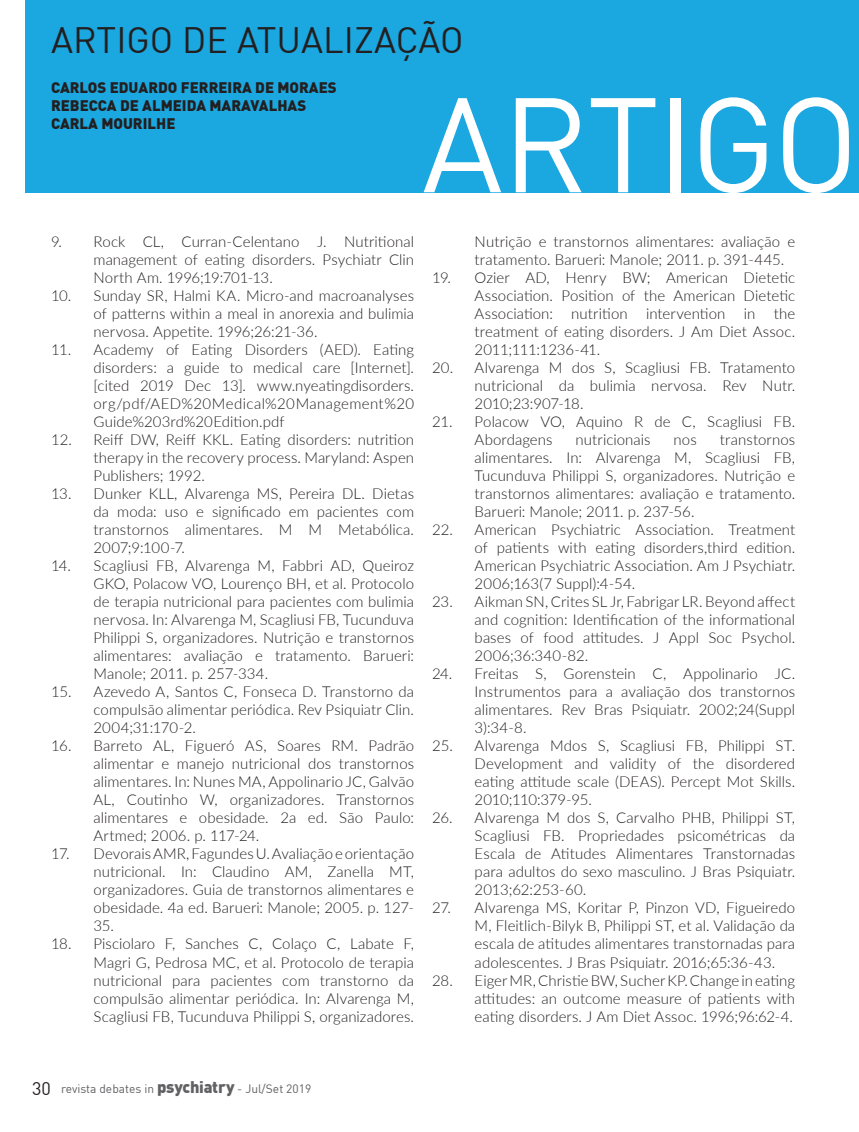
<style>
.page{position:relative;width:859px;height:1132px;background:#fff}
.page>*{position:absolute;margin:0;border:0;box-sizing:border-box;transform-origin:0 0}
.t1{font:132px "DIN";letter-spacing:-.015em;color:#fff}
.t2{font:36px "DIN";color:#231f20}
.t3{font:300 15px/18px "Lato";letter-spacing:.005em;color:#231f20;text-align:justify}
.t4{font:900 15px/18px "DIN";color:#231f20}
.t5{font:12px "DIN";color:#616164}
.s1{font-size:18px;color:#231f20}
.s2{font-weight:900;font-size:16.5px}
</style>
<div class="page">
<div style="left:26px;top:0;width:833px;height:192px;background:#1ba7df"></div>
<h2 class="t2" style="left:51px;top:24px;width:414px">ARTIGO DE ATUALIZAÇÃO</h2>
<p class="t4" style="left:51px;top:79px;width:287px">CARLOS EDUARDO FERREIRA DE MORAES<br>REBECCA DE ALMEIDA MARAVALHAS<br>CARLA MOURILHE</p>
<h1 class="t1" style="left:422px;top:86px;width:438px">ARTIGO</h1>
<p class="t3" style="left:94px;top:232px;width:322px;text-indent:-43px">9. Rock CL, Curran-Celentano J. Nutritional management of eating disorders. Psychiatr Clin North Am. 1996;19:701-13.</p>
<p class="t3" style="left:94px;top:286px;width:322px;text-indent:-43px">10. Sunday SR, Halmi KA. Micro-and macroanalyses of patterns within a meal in anorexia and bulimia nervosa. Appetite. 1996;26:21-36.</p>
<p class="t3" style="left:94px;top:340px;width:322px;text-indent:-43px">11. Academy of Eating Disorders (AED). Eating disorders: a guide to medical care [Internet]. [cited 2019 Dec 13]. www.nyeatingdisorders. org/pdf/AED%20Medical%20Management%20<br>Guide%203rd%20Edition.pdf</p>
<p class="t3" style="left:94px;top:430px;width:322px;text-indent:-43px">12. Reiff DW, Reiff KKL. Eating disorders: nutrition therapy in the recovery process. Maryland: Aspen Publishers; 1992.</p>
<p class="t3" style="left:94px;top:484px;width:322px;text-indent:-43px">13. Dunker KLL, Alvarenga MS, Pereira DL. Dietas da moda: uso e significado em pacientes com transtornos alimentares. M M Metabólica.<br>2007;9:100-7.</p>
<p class="t3" style="left:94px;top:556px;width:322px;text-indent:-43px">14. Scagliusi FB, Alvarenga M, Fabbri AD, Queiroz GKO, Polacow VO, Lourenço BH, et al. Protocolo de terapia nutricional para pacientes com bulimia nervosa. In: Alvarenga M, Scagliusi FB, Tucunduva Philippi S, organizadores. Nutrição e transtornos alimentares: avaliação e tratamento. Barueri:<br>Manole; 2011. p. 257-334.</p>
<p class="t3" style="left:94px;top:682px;width:322px;text-indent:-43px">15. Azevedo A, Santos C, Fonseca D. Transtorno da compulsão alimentar periódica. Rev Psiquiatr Clin.<br>2004;31:170-2.</p>
<p class="t3" style="left:94px;top:736px;width:322px;text-indent:-43px">16. Barreto AL, Figueró AS, Soares RM. Padrão alimentar e manejo nutricional dos transtornos alimentares. In: Nunes MA, Appolinario JC, Galvão AL, Coutinho W, organizadores. Transtornos alimentares e obesidade. 2a ed. São Paulo:<br>Artmed; 2006. p. 117-24.</p>
<p class="t3" style="left:94px;top:844px;width:322px;text-indent:-43px">17. Devorais AMR, Fagundes U. Avaliação e orientação nutricional. In: Claudino AM, Zanella MT, organizadores. Guia de transtornos alimentares e obesidade. 4a ed. Barueri: Manole; 2005. p. 127- 35.</p>
<p class="t3" style="left:94px;top:934px;width:322px;text-indent:-43px">18. Pisciolaro F, Sanches C, Colaço C, Labate F, Magri G, Pedrosa MC, et al. Protocolo de terapia nutricional para pacientes com transtorno da compulsão alimentar periódica. In: Alvarenga M, Scagliusi FB, Tucunduva Philippi S, organizadores.</p>
<p class="t3" style="left:475px;top:232px;width:322px">Nutrição e transtornos alimentares: avaliação e tratamento. Barueri: Manole; 2011. p. 391-445.</p>
<p class="t3" style="left:475px;top:268px;width:322px;text-indent:-43px">19. Ozier AD, Henry BW; American Dietetic Association. Position of the American Dietetic Association: nutrition intervention in the treatment of eating disorders. J Am Diet Assoc.<br>2011;111:1236-41.</p>
<p class="t3" style="left:475px;top:358px;width:322px;text-indent:-43px">20. Alvarenga M dos S, Scagliusi FB. Tratamento nutricional da bulimia nervosa. Rev Nutr.<br>2010;23:907-18.</p>
<p class="t3" style="left:475px;top:412px;width:322px;text-indent:-43px">21. Polacow VO, Aquino R de C, Scagliusi FB.<br>Abordagens</p>
<p class="t3" style="left:576px;top:430px;width:76px">nutricionais</p>
<p class="t3" style="left:674px;top:430px;width:25px">nos</p>
<p class="t3" style="left:475px;top:430px;width:322px;text-indent:245px">transtornos alimentares. In: Alvarenga M, Scagliusi FB, Tucunduva Philippi S, organizadores. Nutrição e transtornos alimentares: avaliação e tratamento.<br>Barueri: Manole; 2011. p. 237-56.</p>
<p class="t3" style="left:475px;top:520px;width:322px;text-indent:-43px">22. American Psychiatric Association. Treatment of patients with eating disorders,third edition.<br>American Psychiatric Association. Am J Psychiatr.<br>2006;163(7 Suppl):4-54.</p>
<p class="t3" style="left:475px;top:592px;width:322px;text-indent:-43px">23. Aikman SN, Crites SL Jr, Fabrigar LR. Beyond affect and cognition: Identification of the informational bases of food attitudes. J Appl Soc Psychol.<br>2006;36:340-82.</p>
<p class="t3" style="left:475px;top:664px;width:322px;text-indent:-43px">24. Freitas S, Gorenstein C, Appolinario JC.<br>Instrumentos para a avaliação dos transtornos alimentares. Rev Bras Psiquiatr. 2002;24(Suppl 3):34-8.</p>
<p class="t3" style="left:475px;top:736px;width:322px;text-indent:-43px">25. Alvarenga Mdos S, Scagliusi FB, Philippi ST.<br>Development and validity of the disordered eating attitude scale (DEAS). Percept Mot Skills.<br>2010;110:379-95.</p>
<p class="t3" style="left:475px;top:808px;width:322px;text-indent:-43px">26. Alvarenga M dos S, Carvalho PHB, Philippi ST, Scagliusi FB. Propriedades psicométricas da Escala de Atitudes Alimentares Transtornadas para adultos do sexo masculino. J Bras Psiquiatr.<br>2013;62:253-60.</p>
<p class="t3" style="left:475px;top:898px;width:322px;text-indent:-43px">27. Alvarenga MS, Koritar P, Pinzon VD, Figueiredo M, Fleitlich-Bilyk B, Philippi ST, et al. Validação da escala de atitudes alimentares transtornadas para adolescentes. J Bras Psiquiatr. 2016;65:36-43.</p>
<p class="t3" style="left:475px;top:970px;width:322px;text-indent:-43px">28. Eiger MR, Christie BW, Sucher KP. Change in eating attitudes: an outcome measure of patients with eating disorders. J Am Diet Assoc. 1996;96:62-4.</p>
<p class="t5" style="left:32px;top:1082px;width:281px"><span class="s1">30</span> revista debates in <span class="s2">psychiatry</span> - Jul/Set 2019</p>
</div>
